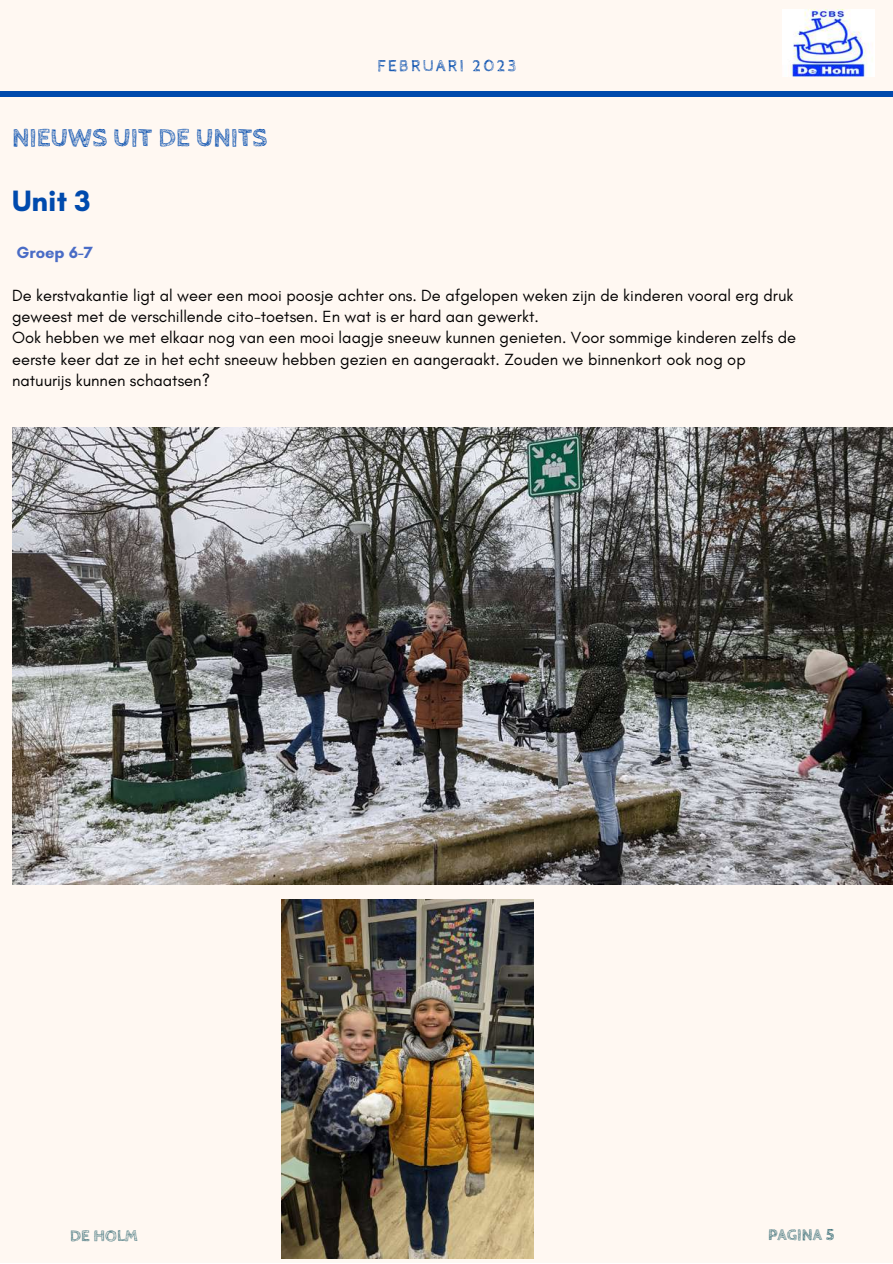
<style>
.page{position:relative;width:893px;height:1264px;background:#fff}
.page>*{position:absolute;margin:0;border:0;box-sizing:border-box;transform-origin:0 0}
.t1{font:700 30px "Glacial Indifference";color:#004aad}
.t2{font:700 26.4px "Cabin Sketch";color:#004aad}
.t3{font:16.5px/21.3px "Glacial Indifference";color:#000}
.t4{font:700 16.5px "Cabin Sketch";color:#2a636d}
.t5{font:16.5px "Cabin Sketch";letter-spacing:.14em;color:#004aad}
.t6{font:700 16.5px "Glacial Indifference";color:#4a6cc6}
</style>
<div class="page">
<div style="left:0;top:0;width:892px;height:1262px;background:#fff8f2"></div>
<div style="left:0;top:92px;width:892px;height:5px;background:#004aad"></div>
<img style="left:782px;top:9px;width:92px;height:68px">
<img style="left:12px;top:427px;width:880px;height:457px">
<img style="left:281px;top:899px;width:252px;height:359px">
<h2 class="t2" style="left:12px;top:123px;width:257px">NIEUWS UIT DE UNITS</h2>
<p class="t5" style="left:377px;top:57px;width:140px">FEBRUARI 2023</p>
<h1 class="t1" style="left:12px;top:182px;width:80px">Unit 3</h1>
<p class="t6" style="left:17px;top:242px;width:78px">Groep 6-7</p>
<p class="t3" style="left:12px;top:284px;width:785px">De kerstvakantie ligt al weer een mooi poosje achter ons. De afgelopen weken zijn de kinderen vooral erg druk geweest met de verschillende cito-toetsen. En wat is er hard aan gewerkt.<br>Ook hebben we met elkaar nog van een mooi laagje sneeuw kunnen genieten. Voor sommige kinderen zelfs de eerste keer dat ze in het echt sneeuw hebben gezien en aangeraakt. Zouden we binnenkort ook nog op natuurijs kunnen schaatsen?</p>
<p class="t4" style="left:70px;top:1226px;width:69px">DE HOLM</p>
<p class="t4" style="left:768px;top:1225px;width:68px">PAGINA 5</p>
</div>
